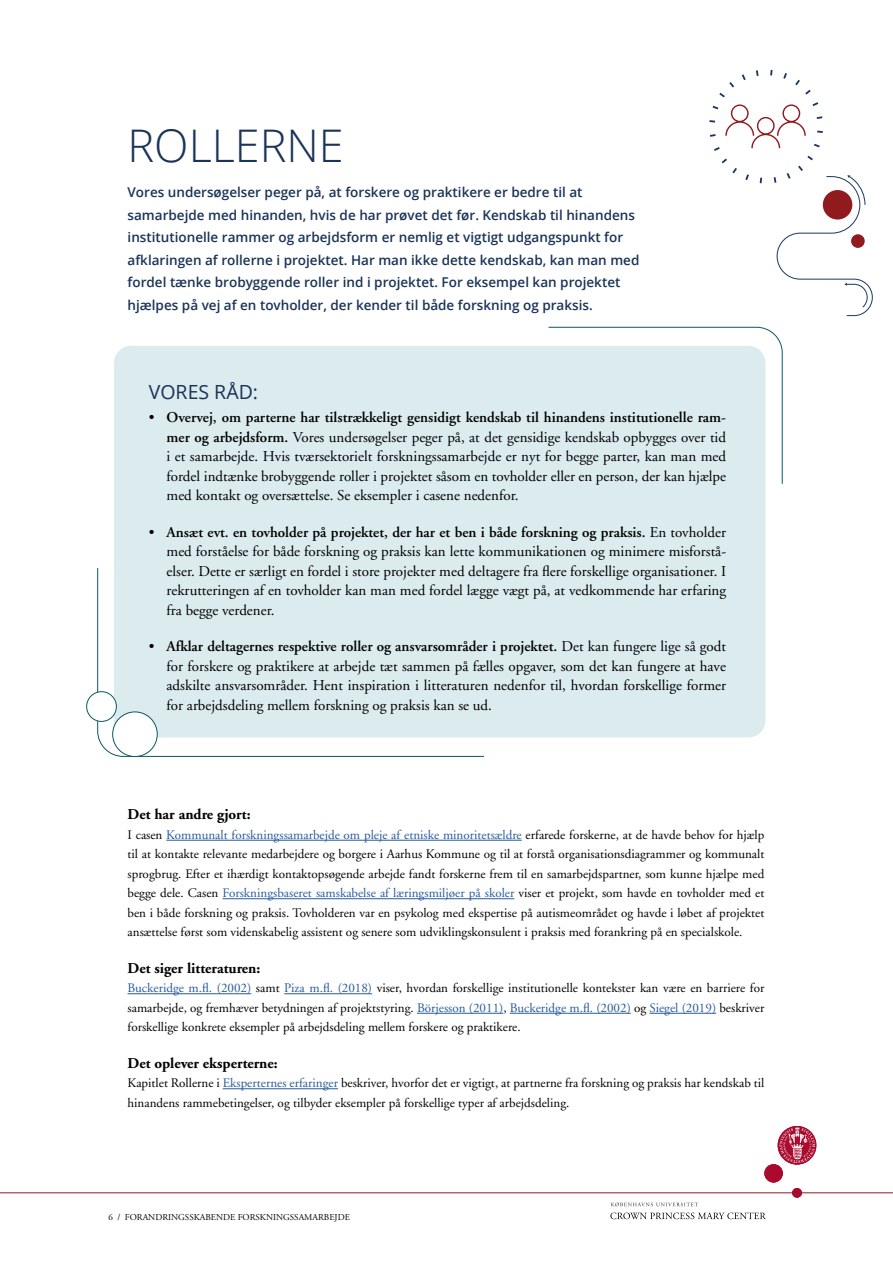
<style>
.page{position:relative;width:893px;height:1263px;background:#fff}
.page>*{position:absolute;margin:0;border:0;box-sizing:border-box;transform-origin:0 0}
.t1{font:300 45px "Open Sans";color:#1a3358}
.t2{font:19.5px "Open Sans";color:#1a3358}
.t3{font:15px/19.5px "Adobe Garamond";color:#000;text-align:justify}
.t4{font:700 15px "Adobe Garamond";color:#000}
.t5{font:600 13.5px/22.5px "Open Sans";color:#1a3358}
.t6{font:13.05px/19.5px "Adobe Garamond";color:#000;text-align:justify}
.t7{font:9px "Adobe Garamond";color:#000}
.s1{font-weight:600}
.s2{color:#275b9b}
</style>
<div class="page">
<hr style="left:0;top:1192px;width:893px;height:1px;background:#901a1e">
<svg style="left:764px;top:1164px;width:19px;height:18px"></svg>
<svg style="left:611px;top:1202px;width:87px;height:4px"></svg>
<svg style="left:610px;top:1212px;width:156px;height:7px"></svg>
<div style="left:114px;top:346px;width:651px;height:391px;background:#dbebee;border-radius:17px"></div>
<svg style="left:97px;top:568px;width:387px;height:189px"></svg>
<div style="left:87px;top:692px;width:29px;height:29px;background:#fff;border-radius:50%"></div>
<div style="left:86px;top:691px;width:31px;height:31px;border:1px solid #0a5963;border-radius:50%"></div>
<div style="left:113px;top:712px;width:44px;height:44px;background:#fff;border-radius:50%"></div>
<div style="left:112px;top:712px;width:45px;height:45px;border:1px solid #0a5963;border-radius:50%"></div>
<svg style="left:548px;top:327px;width:235px;height:157px"></svg>
<hr style="left:166px;top:840px;width:356px;height:1px;background:#275b9b">
<hr style="left:223px;top:898px;width:291px;height:1px;background:#275b9b">
<hr style="left:128px;top:993px;width:123px;height:1px;background:#275b9b">
<hr style="left:284px;top:993px;width:88px;height:1px;background:#275b9b">
<hr style="left:417px;top:1013px;width:86px;height:1px;background:#275b9b">
<hr style="left:510px;top:1013px;width:121px;height:1px;background:#275b9b">
<hr style="left:649px;top:1013px;width:67px;height:1px;background:#275b9b">
<hr style="left:223px;top:1088px;width:115px;height:1px;background:#275b9b">
<svg style="left:709px;top:69px;width:164px;height:247px"></svg>
<div style="left:778px;top:1126px;width:38px;height:38px;background:#a90a2e;border-radius:50%"></div>
<div style="left:765px;top:1164px;width:18px;height:18px;background:#a90a2e;border-radius:50%"></div>
<div style="left:792px;top:1188px;width:10px;height:9px;background:#a90a2e;border-radius:50%"></div>
<svg style="left:779px;top:1127px;width:36px;height:36px"></svg>
<h1 class="t1" style="left:128px;top:115px;width:218px">ROLLERNE</h1>
<p class="t5" style="left:128px;top:181px;width:513px">Vores undersøgelser peger på, at forskere og praktikere er bedre til at samarbejde med hinanden, hvis de har prøvet det før. Kendskab til hinandens institutionelle rammer og arbejdsform er nemlig et vigtigt udgangspunkt for afklaringen af rollerne i projektet. Har man ikke dette kendskab, kan man med fordel tænke brobyggende roller ind i projektet. For eksempel kan projektet hjælpes på vej af en tovholder, der kender til både forskning og praksis.</p>
<h2 class="t2" style="left:149px;top:378px;width:111px">VORES RÅD:</h2>
<p class="t3" style="left:167px;top:408px;width:561px;text-indent:-18px">• <span class="s1">Overvej, om parterne har tilstrækkeligt gensidigt kendskab til hinandens institutionelle ram&shy;mer og arbejdsform.</span> Vores undersøgelser peger på, at det gensidige kendskab opbygges over tid i et samarbejde. Hvis tværsektorielt forskningssamarbejde er nyt for begge parter, kan man med fordel indtænke brobyggende roller i projektet såsom en tovholder eller en person, der kan hjælpe med kontakt og oversættelse. Se eksempler i casene nedenfor.</p>
<p class="t3" style="left:167px;top:523px;width:561px;text-indent:-18px">• <span class="s1">Ansæt evt. en tovholder på projektet, der har et ben i både forskning og praksis.</span> En tovholder med forståelse for både forskning og praksis kan lette kommunikationen og minimere misforstå&shy;elser. Dette er særligt en fordel i store projekter med deltagere fra flere forskellige organisationer. I rekrutteringen af en tovholder kan man med fordel lægge vægt på, at vedkommende har erfaring fra begge verdener.</p>
<p class="t3" style="left:167px;top:637px;width:561px;text-indent:-18px">• <span class="s1">Afklar deltagernes respektive roller og ansvarsområder i projektet.</span> Det kan fungere lige så godt for forskere og praktikere at arbejde tæt sammen på fælles opgaver, som det kan fungere at have adskilte ansvarsområder. Hent inspiration i litteraturen nedenfor til, hvordan forskellige former for arbejdsdeling mellem forskning og praksis kan se ud.</p>
<p class="t4" style="left:128px;top:806px;width:125px">Det har andre gjort:</p>
<p class="t6" style="left:128px;top:825px;width:638px">I casen <span class="s2">Kommunalt forskningssamarbejde om pleje af etniske minoritetsældre</span> erfarede forskerne, at de havde behov for hjælp til at kontakte relevante medarbejdere og borgere i Aarhus Kommune og til at forstå organisationsdiagrammer og kommunalt sprogbrug. Efter et ihærdigt kontaktopsøgende arbejde fandt forskerne frem til en samarbejdspartner, som kunne hjælpe med begge dele. Casen <span class="s2">Forskningsbaseret samskabelse af læringsmiljøer på skoler</span> viser et projekt, som havde en tovholder med et ben i både forskning og praksis. Tovholderen var en psykolog med ekspertise på autismeområdet og havde i løbet af projektet ansættelse først som videnskabelig assistent og senere som udviklingskonsulent i praksis med forankring på en specialskole.</p>
<p class="t4" style="left:128px;top:960px;width:134px">Det siger litteraturen:</p>
<p class="t6" style="left:128px;top:979px;width:638px"><span class="s2">Buckeridge m.fl. (2002)</span> samt <span class="s2">Piza m.fl. (2018)</span> viser, hvordan forskellige institutionelle kontekster kan være en barriere for samarbejde, og fremhæver betydningen af projektstyring. <span class="s2">Börjesson (2011)</span>, <span class="s2">Buckeridge m.fl. (2002)</span> og <span class="s2">Siegel (2019)</span> beskriver forskellige konkrete eksempler på arbejdsdeling mellem forskere og praktikere.</p>
<p class="t4" style="left:128px;top:1055px;width:152px">Det oplever eksperterne:</p>
<p class="t6" style="left:128px;top:1074px;width:638px">Kapitlet Rollerne i <span class="s2">Eksperternes erfaringer</span> beskriver, hvorfor det er vigtigt, at partnerne fra forskning og praksis har kendskab til hinandens rammebetingelser, og tilbyder eksempler på forskellige typer af arbejdsdeling.</p>
<p class="t7" style="left:108px;top:1212px;width:243px">6 / FORANDRINGSSKABENDE FORSKNINGSSAMARBEJDE</p>
</div>
